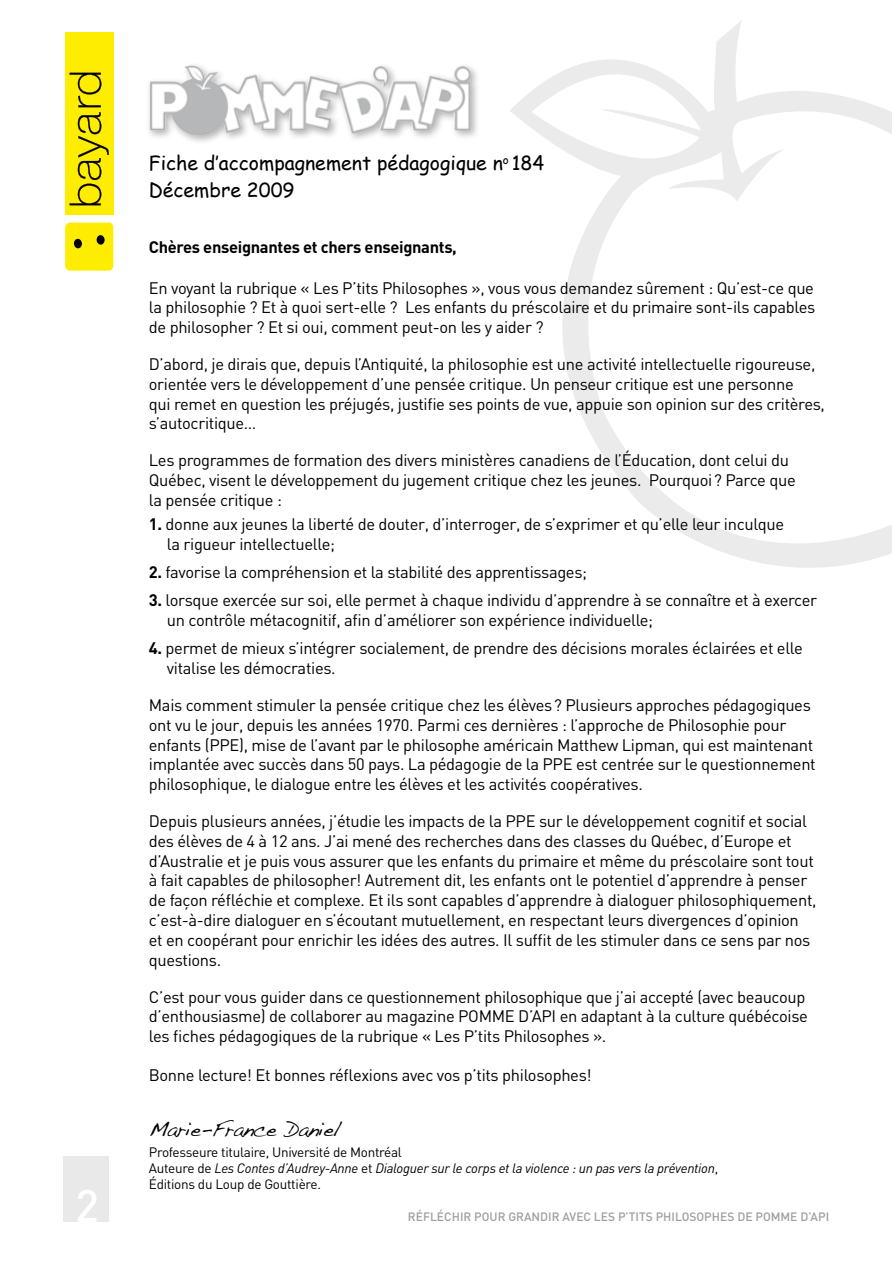
<style>
.page{position:relative;width:893px;height:1263px;background:#fff}
.page>*{position:absolute;margin:0;border:0;box-sizing:border-box;transform-origin:0 0}
.t1{font:500 45px "DIN";color:#fff}
.t2{font:21px "Handwriting Dakota";letter-spacing:-.02em;color:#000}
.t3{font:19.5px/27px "Comic Sans MS";color:#000}
.t4{font:16.5px/19.8px "DIN";letter-spacing:-.02em;color:#000}
.t5{font:700 16.5px "DIN";letter-spacing:-.02em;color:#000}
.t6{font:13.5px/16.2px "DIN";letter-spacing:-.02em;color:#000}
.t7{font:500 12px "DIN";color:#9c9e9f}
.s1{font-weight:700}
.s2{font-style:italic}
</style>
<div class="page">
<svg style="left:510px;top:21px;width:381px;height:547px"></svg>
<svg style="left:531px;top:21px;width:177px;height:179px"></svg>
<div style="left:65px;top:32px;width:48px;height:183px;background:#ffed00"></div>
<svg style="left:70px;top:73px;width:39px;height:132px"></svg>
<div style="left:65px;top:223px;width:48px;height:48px;background:#ffed00;border-radius:5px"></div>
<svg style="left:96px;top:235px;width:9px;height:10px"></svg>
<div style="left:74px;top:239px;width:8px;height:9px;background:#000;border-radius:50%"></div>
<div style="left:145px;top:61px;width:335px;height:84px;background:#000;opacity:.3"></div>
<img style="left:149px;top:66px;width:322px;height:70px">
<div style="left:64px;top:1157px;width:45px;height:65px;background:#e9e9ea"></div>
<h1 class="t1" style="left:75px;top:1177px;width:25px">2</h1>
<p class="t3" style="left:149px;top:149px;width:397px">Fiche d’accompagnement pédagogique n<sup>o</sup> 184<br>Décembre 2009</p>
<p class="t5" style="left:149px;top:236px;width:310px">Chères enseignantes et chers enseignants,</p>
<p class="t4" style="left:149px;top:277px;width:668px;text-align:justify">En voyant la rubrique « Les P’tits Philosophes », vous vous demandez sûrement : Qu’est-ce que la philosophie ? Et à quoi sert-elle ? Les enfants du préscolaire et du primaire sont-ils capables de philosopher ? Et si oui, comment peut-on les y aider ?</p>
<p class="t4" style="left:149px;top:354px;width:678px">D’abord, je dirais que, depuis l’Antiquité, la philosophie est une activité intellectuelle rigoureuse, orientée vers le développement d’une pensée critique. Un penseur critique est une personne<br>qui remet en question les préjugés, justifie ses points de vue, appuie son opinion sur des critères, s’autocritique…</p>
<p class="t4" style="left:149px;top:450px;width:648px">Les programmes de formation des divers ministères canadiens de l’Éducation, dont celui du<br>Québec, visent le développement du jugement critique chez les jeunes. Pourquoi? Parce que la pensée critique :</p>
<p class="t4" style="left:167px;top:514px;width:619px;text-indent:-18px"><span class="s1">1.</span> donne aux jeunes la liberté de douter, d’interroger, de s’exprimer et qu’elle leur inculque la rigueur intellectuelle;</p>
<p class="t4" style="left:149px;top:562px;width:440px"><span class="s1">2.</span> favorise la compréhension et la stabilité des apprentissages;</p>
<p class="t4" style="left:167px;top:590px;width:652px;text-indent:-18px"><span class="s1">3.</span> lorsque exercée sur soi, elle permet à chaque individu d’apprendre à se connaître et à exercer un contrôle métacognitif, afin d’améliorer son expérience individuelle;</p>
<p class="t4" style="left:167px;top:638px;width:637px;text-indent:-18px"><span class="s1">4.</span> permet de mieux s’intégrer socialement, de prendre des décisions morales éclairées et elle vitalise les démocraties.</p>
<p class="t4" style="left:149px;top:695px;width:668px">Mais comment stimuler la pensée critique chez les élèves? Plusieurs approches pédagogiques ont vu le jour, depuis les années 1970. Parmi ces dernières : l’approche de Philosophie pour enfants (PPE), mise de l’avant par le philosophe américain Matthew Lipman, qui est maintenant implantée avec succès dans 50 pays. La pédagogie de la PPE est centrée sur le questionnement philosophique, le dialogue entre les élèves et les activités coopératives.</p>
<p class="t4" style="left:149px;top:811px;width:669px">Depuis plusieurs années, j’étudie les impacts de la PPE sur le développement cognitif et social des élèves de 4 à 12 ans. J’ai mené des recherches dans des classes du Québec, d’Europe et d’Australie et je puis vous assurer que les enfants du primaire et même du préscolaire sont tout à fait capables de philosopher! Autrement dit, les enfants ont le potentiel d’apprendre à penser de façon réfléchie et complexe. Et ils sont capables d’apprendre à dialoguer philosophiquement, c’est-à-dire dialoguer en s’écoutant mutuellement, en respectant leurs divergences d’opinion et en coopérant pour enrichir les idées des autres. Il suffit de les stimuler dans ce sens par nos questions.</p>
<p class="t4" style="left:149px;top:986px;width:661px">C’est pour vous guider dans ce questionnement philosophique que j’ai accepté (avec beaucoup d’enthousiasme) de collaborer au magazine POMME D’API en adaptant à la culture québécoise les fiches pédagogiques de la rubrique « Les P’tits Philosophes ».</p>
<p class="t4" style="left:149px;top:1064px;width:444px">Bonne lecture! Et bonnes réflexions avec vos p’tits philosophes!</p>
<p class="t2" style="left:149px;top:1116px;width:193px">Marie-France Daniel</p>
<p class="t6" style="left:149px;top:1143px;width:571px">Professeure titulaire, Université de Montréal<br>Auteure de <span class="s2">Les Contes d’Audrey-Anne</span> et <span class="s2">Dialoguer sur le corps et la violence : un pas vers la prévention</span>,<br>Éditions du Loup de Gouttière.</p>
<p class="t7" style="left:408px;top:1209px;width:423px">RÉFLÉCHIR POUR GRANDIR AVEC LES P’TITS PHILOSOPHES DE POMME D’API</p>
</div>
